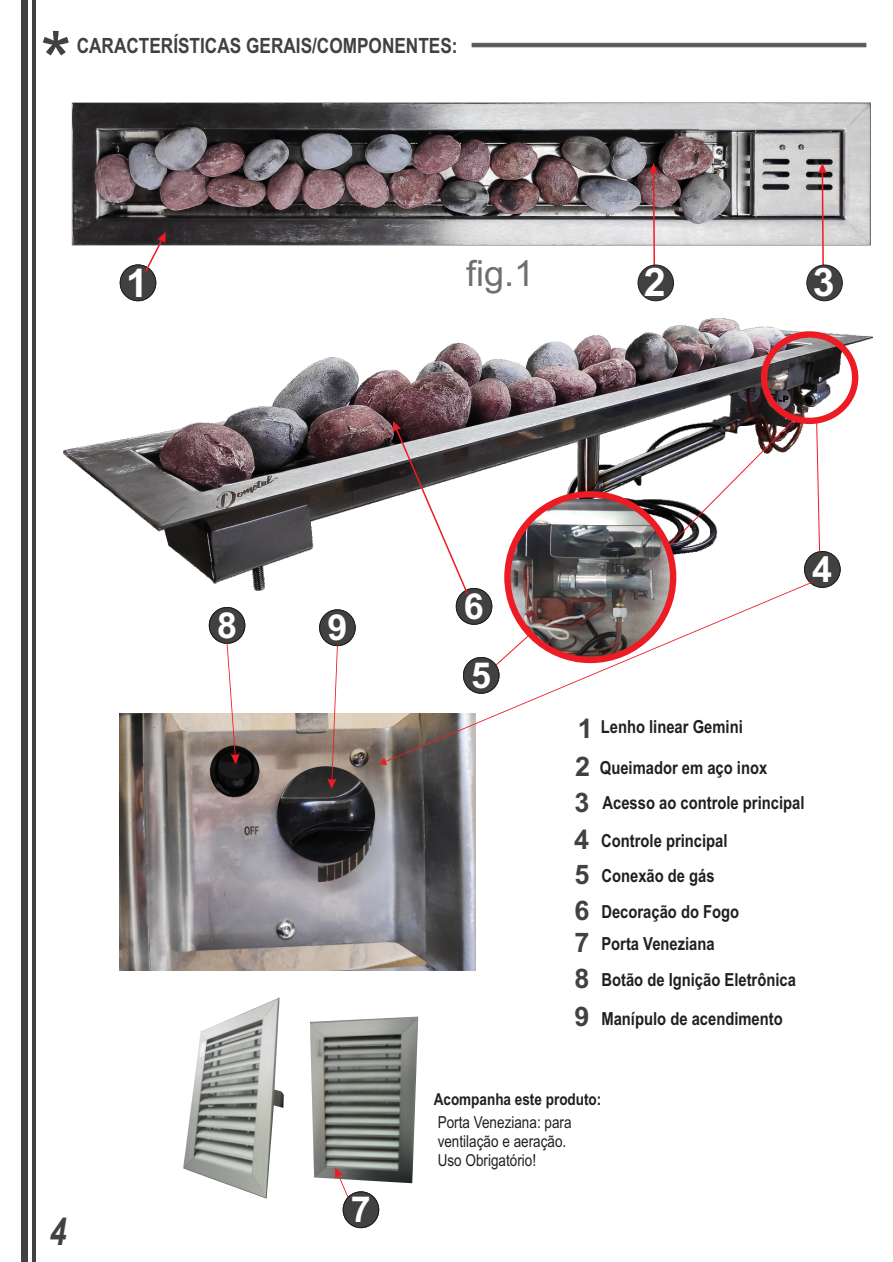
<style>
.page{position:relative;width:893px;height:1262px;background:#fff}
.page>*{position:absolute;margin:0;border:0;box-sizing:border-box;transform-origin:0 0}
.t1{font:700 39.3px "Arial";color:#fff}
.t2{font:italic 700 38.25px "Arial Narrow";color:#414142}
.t3{font:36px "Arial";color:#6d6f71}
.t4{font:700 35.85px "Arial";color:#fff}
.t5{font:700 27px "Arial";color:#414142}
.t6{font:700 21px "Arial Narrow";color:#414142}
.t7{font:700 18px/34.8px "Arial Narrow";color:#231f20}
.t8{font:16.5px/18.8px "Arial Narrow";color:#231f20}
.t9{font:700 16.5px "Arial Narrow";color:#231f20}
.s1{font-size:35.85px}
.s2{font-family:"Arial";font-size:27px;color:#414142}
</style>
<div class="page">
<img style="left:119px;top:714px;width:356px;height:256px">
<img style="left:63px;top:319px;width:809px;height:271px">
<img style="left:73px;top:103px;width:796px;height:141px">
<div style="left:120px;top:265px;width:36px;height:36px;background:#414142;border:1px solid #231f20;border-radius:50%"></div>
<div style="left:761px;top:331px;width:97px;height:93px;border:6px solid #ed1c24;border-radius:50%"></div>
<div style="left:804px;top:551px;width:36px;height:36px;background:#414142;border:1px solid #231f20;border-radius:50%"></div>
<div style="left:21px;top:1px;width:7px;height:1261px;background:#414142"></div>
<hr style="left:33px;top:1px;width:3px;height:1261px;background:#414142">
<svg style="left:815px;top:419px;width:5px;height:133px"></svg>
<svg style="left:43px;top:31px;width:26px;height:24px"></svg>
<hr style="left:472px;top:43px;width:394px;height:4px;background:#5b5c5e">
<svg style="left:145px;top:232px;width:21px;height:40px"></svg>
<img style="left:183px;top:997px;width:101px;height:201px">
<img style="left:310px;top:1016px;width:108px;height:167px">
<svg style="left:393px;top:421px;width:75px;height:161px"></svg>
<svg style="left:649px;top:163px;width:9px;height:103px"></svg>
<div style="left:638px;top:265px;width:35px;height:36px;background:#414142;border:1px solid #231f20;border-radius:50%"></div>
<svg style="left:379px;top:582px;width:433px;height:183px"></svg>
<svg style="left:817px;top:163px;width:9px;height:103px"></svg>
<div style="left:806px;top:265px;width:36px;height:36px;background:#414142;border:1px solid #231f20;border-radius:50%"></div>
<svg style="left:335px;top:1167px;width:19px;height:44px"></svg>
<div style="left:343px;top:1191px;width:36px;height:36px;background:#414142;border:1px solid #231f20;border-radius:50%"></div>
<div style="left:209px;top:607px;width:36px;height:36px;background:#414142;border:1px solid #231f20;border-radius:50%"></div>
<svg style="left:227px;top:643px;width:12px;height:121px"></svg>
<div style="left:319px;top:609px;width:36px;height:37px;background:#414142;border:1px solid #231f20;border-radius:50%"></div>
<svg style="left:327px;top:645px;width:11px;height:144px"></svg>
<div style="left:463px;top:657px;width:36px;height:36px;background:#414142;border:1px solid #231f20;border-radius:50%"></div>
<svg style="left:494px;top:633px;width:37px;height:33px"></svg>
<svg style="left:666px;top:417px;width:130px;height:131px"></svg>
<img style="left:507px;top:499px;width:166px;height:161px">
<div style="left:504px;top:491px;width:172px;height:172px;border:6px solid #ed1c24;border-radius:50%"></div>
<p class="t6" style="left:77px;top:37px;width:382px">CARACTERÍSTICAS GERAIS/COMPONENTES:</p>
<h1 class="t1" style="left:126px;top:267px;width:23px">1</h1>
<h3 class="t3" style="left:466px;top:260px;width:70px">fig.1</h3>
<h1 class="t1" style="left:644px;top:267px;width:23px">2</h1>
<h1 class="t1" style="left:812px;top:267px;width:23px">3</h1>
<h2 class="t2" style="left:49px;top:1217px;width:18px">4</h2>
<h1 class="t1" style="left:215px;top:609px;width:23px">1<span class="s1">8</span></h1>
<h1 class="t1" style="left:325px;top:612px;width:23px">1<span class="s1">9</span></h1>
<h1 class="t1" style="left:349px;top:1193px;width:23px">1<span class="s1">7</span></h1>
<h3 class="t4" style="left:464px;top:593px;width:21px">6</h3>
<h1 class="t1" style="left:469px;top:659px;width:23px">1<span class="s1">5</span></h1>
<h1 class="t1" style="left:810px;top:553px;width:23px">1<span class="s1">4</span></h1>
<h3 class="t5" style="left:577px;top:718px;width:17px">1</h3>
<p class="t7" style="left:600px;top:711px;width:143px">Lenho linear Gemini</p>
<p class="t7" style="left:575px;top:752px;width:194px"><span class="s2">2</span> Queimador em aço inox</p>
<p class="t7" style="left:574px;top:787px;width:231px"><span class="s2">3</span> Acesso ao controle principal</p>
<p class="t7" style="left:574px;top:825px;width:155px"><span class="s2">4</span> Controle principal<br><span class="s2">5</span> Conexão de gás</p>
<p class="t7" style="left:574px;top:897px;width:166px;line-height:32.1px"><span class="s2">6</span> Decoração do Fogo<br><span class="s2">7</span> Porta Veneziana</p>
<p class="t7" style="left:574px;top:962px;width:223px;line-height:38.2px"><span class="s2">8</span> Botão de Ignição Eletrônica<br><span class="s2">9</span> Manípulo de acendimento</p>
<p class="t9" style="left:433px;top:1093px;width:169px">Acompanha este produto:</p>
<p class="t8" style="left:437px;top:1114px;width:135px">Porta Veneziana: para ventilação e aeração.<br>Uso Obrigatório!</p>
</div>
